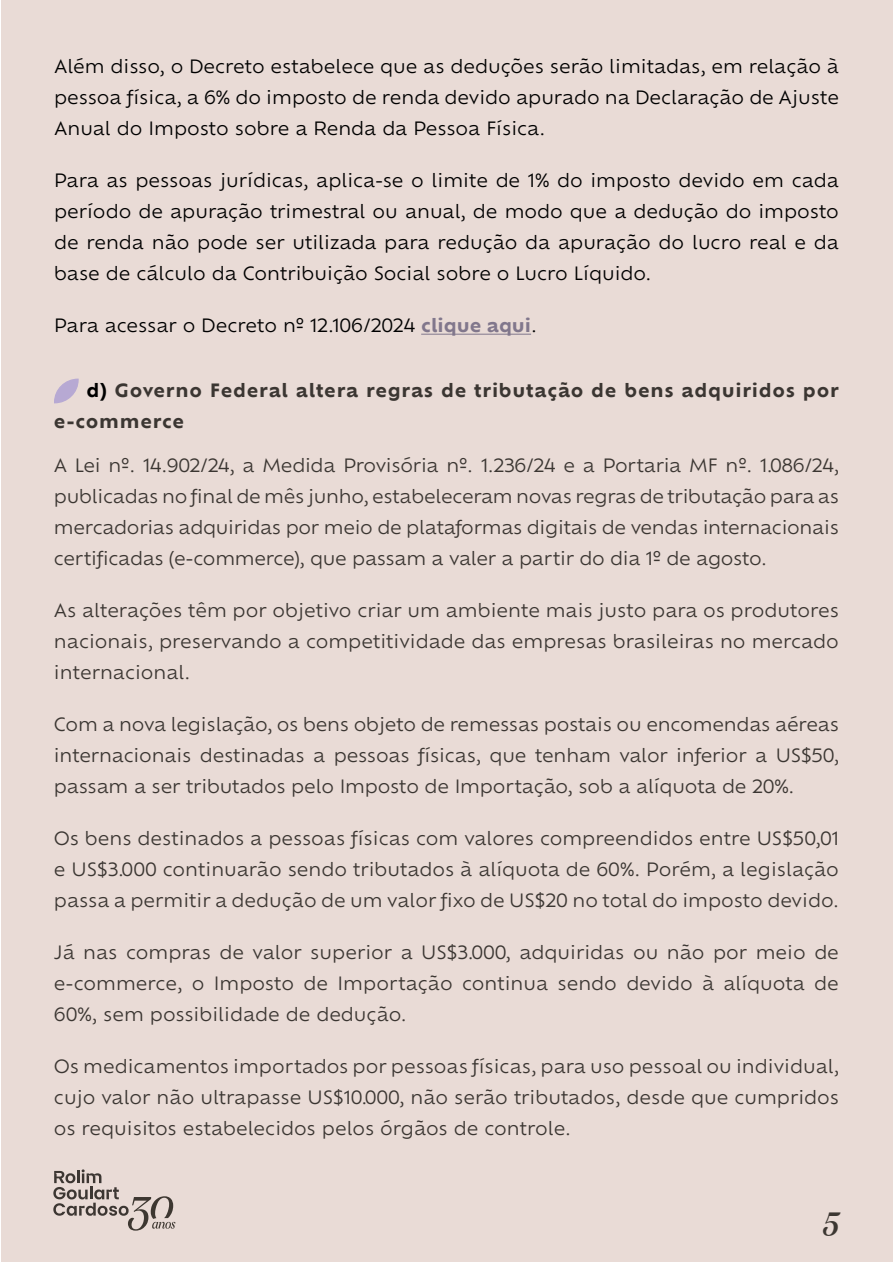
<style>
.page{position:relative;width:893px;height:1263px;background:#fff}
.page>*{position:absolute;margin:0;border:0;box-sizing:border-box;transform-origin:0 0}
.t1{font:italic 600 36px "Silva Display";color:#3c3732}
.t2{font:18px/30.9px "Ofelia Text";color:#3b3632;text-align:justify}
.t3{font:18px/30.9px "Ofelia Text";color:#000;text-align:justify}
.t4{font:700 18px/30.9px "Ofelia Text";letter-spacing:.04em;color:#3b3632}
.s1{font-weight:700;color:#81778c}
.s2{color:#000}
</style>
<div class="page">
<div style="left:1px;top:1px;width:891px;height:1261px;background:#e9dbd6"></div>
<svg style="left:53px;top:1169px;width:122px;height:61px"></svg>
<hr style="left:421px;top:334px;width:110px;height:1px;background:#81778c">
<svg style="left:54px;top:378px;width:25px;height:26px"></svg>
<p class="t3" style="left:54px;top:49px;width:786px">Além disso, o Decreto estabelece que as deduções serão limitadas, em relação à pessoa física, a 6% do imposto de renda devido apurado na Declaração de Ajuste Anual do Imposto sobre a Renda da Pessoa Física.</p>
<p class="t3" style="left:54px;top:163px;width:786px">Para as pessoas jurídicas, aplica-se o limite de 1% do imposto devido em cada período de apuração trimestral ou anual, de modo que a dedução do imposto de renda não pode ser utilizada para redução da apuração do lucro real e da base de cálculo da Contribuição Social sobre o Lucro Líquido.</p>
<p class="t3" style="left:54px;top:309px;width:484px">Para acessar o Decreto nº 12.106/2024 <span class="s1">clique aqui</span>.</p>
<p class="t4" style="left:54px;top:374px;width:786px;text-indent:32px"><span class="s2">d)</span> Governo Federal altera regras de tributação de bens adquiridos por e-commerce</p>
<p class="t2" style="left:54px;top:448px;width:786px">A Lei nº. 14.902/24, a Medida Provisória nº. 1.236/24 e a Portaria MF nº. 1.086/24, publicadas no final de mês junho, estabeleceram novas regras de tributação para as mercadorias adquiridas por meio de plataformas digitais de vendas internacionais certificadas (e-commerce), que passam a valer a partir do dia 1º de agosto.</p>
<p class="t2" style="left:54px;top:593px;width:786px">As alterações têm por objetivo criar um ambiente mais justo para os produtores nacionais, preservando a competitividade das empresas brasileiras no mercado internacional.</p>
<p class="t2" style="left:54px;top:707px;width:786px">Com a nova legislação, os bens objeto de remessas postais ou encomendas aéreas internacionais destinadas a pessoas físicas, que tenham valor inferior a US$50, passam a ser tributados pelo Imposto de Importação, sob a alíquota de 20%.</p>
<p class="t2" style="left:54px;top:822px;width:786px">Os bens destinados a pessoas físicas com valores compreendidos entre US$50,01 e US$3.000 continuarão sendo tributados à alíquota de 60%. Porém, a legislação passa a permitir a dedução de um valor fixo de US$20 no total do imposto devido.</p>
<p class="t2" style="left:54px;top:936px;width:786px">Já nas compras de valor superior a US$3.000, adquiridas ou não por meio de e-commerce, o Imposto de Importação continua sendo devido à alíquota de 60%, sem possibilidade de dedução.</p>
<p class="t2" style="left:54px;top:1050px;width:786px">Os medicamentos importados por pessoas físicas, para uso pessoal ou individual, cujo valor não ultrapasse US$10.000, não serão tributados, desde que cumpridos os requisitos estabelecidos pelos órgãos de controle.</p>
<h1 class="t1" style="left:823px;top:1194px;width:17px">5</h1>
</div>
